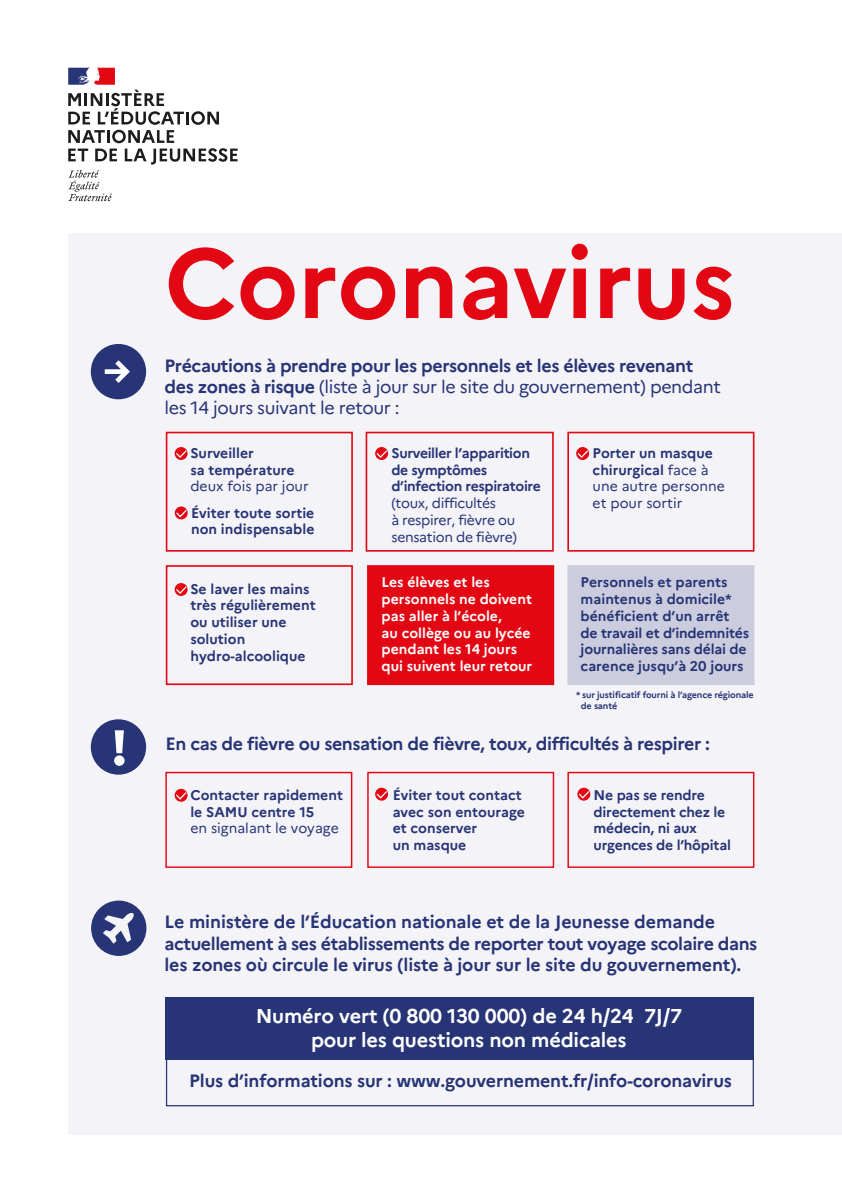
<style>
.page{position:relative;width:842px;height:1191px;background:#fff}
.page>*{position:absolute;margin:0;border:0;box-sizing:border-box;transform-origin:0 0}
.t1{font:700 98.1px "Marianne";letter-spacing:-.005em;color:#e30613}
.t2{font:700 20px/24px "Marianne";letter-spacing:-.01em;color:#fff;text-align:center}
.t3{font:700 17.8px/21.4px "Marianne";letter-spacing:-.025em;color:#273475}
.t4{font:700 14px/16.8px "Marianne";color:#273475}
.t5{font:700 14px/16.8px "Marianne";color:#fff}
.t6{font:14px/16.8px "Marianne";color:#273475}
.t7{font:700 14px/16.8px "Marianne";letter-spacing:-.025em;color:#273475}
.t8{font:14px/16.8px "Marianne";letter-spacing:-.025em;color:#273475}
.t9{font:700 9px/10.8px "Marianne";letter-spacing:-.015em;color:#273475}
.s1{font-weight:400}
.s2{font-weight:700}
</style>
<div class="page">
<div style="left:68px;top:234px;width:774px;height:900px;background:#f4f3f8"></div>
<svg style="left:68px;top:170px;width:44px;height:31px"></svg>
<svg style="left:68px;top:68px;width:170px;height:96px"></svg>
<svg style="left:91px;top:900px;width:55px;height:56px"></svg>
<div style="left:367px;top:565px;width:187px;height:120px;background:#e30613;border:2px solid #e30613"></div>
<div style="left:567px;top:565px;width:187px;height:120px;background:#cbcdde"></div>
<div style="left:166px;top:565px;width:187px;height:120px;border:2px solid #e30613"></div>
<div style="left:166px;top:432px;width:187px;height:119px;border:2px solid #e30613"></div>
<div style="left:165px;top:772px;width:187px;height:96px;border:1px solid #e30613"></div>
<div style="left:367px;top:772px;width:187px;height:96px;border:1px solid #e30613"></div>
<div style="left:567px;top:772px;width:187px;height:96px;border:1px solid #e30613"></div>
<div style="left:366px;top:432px;width:188px;height:119px;border:2px solid #e30613"></div>
<div style="left:567px;top:432px;width:187px;height:119px;border:2px solid #e30613"></div>
<div style="left:91px;top:719px;width:55px;height:55px;background:#273475;border-radius:50%"></div>
<svg style="left:114px;top:730px;width:11px;height:36px"></svg>
<div style="left:91px;top:344px;width:55px;height:55px;background:#273475;border-radius:50%"></div>
<svg style="left:105px;top:360px;width:25px;height:23px"></svg>
<div style="left:166px;top:997px;width:588px;height:62px;background:#273475"></div>
<div style="left:166px;top:1049px;width:588px;height:57px;border:1px solid #273475"></div>
<svg style="left:175px;top:447px;width:13px;height:13px"></svg>
<svg style="left:175px;top:449px;width:13px;height:10px"></svg>
<svg style="left:175px;top:583px;width:13px;height:13px"></svg>
<svg style="left:175px;top:585px;width:13px;height:10px"></svg>
<svg style="left:175px;top:790px;width:13px;height:10px"></svg>
<svg style="left:375px;top:447px;width:13px;height:13px"></svg>
<svg style="left:375px;top:449px;width:13px;height:10px"></svg>
<svg style="left:175px;top:506px;width:13px;height:13px"></svg>
<svg style="left:175px;top:508px;width:13px;height:10px"></svg>
<svg style="left:375px;top:787px;width:13px;height:13px"></svg>
<svg style="left:375px;top:789px;width:13px;height:10px"></svg>
<svg style="left:577px;top:787px;width:13px;height:13px"></svg>
<svg style="left:577px;top:789px;width:14px;height:10px"></svg>
<svg style="left:576px;top:447px;width:13px;height:13px"></svg>
<svg style="left:576px;top:449px;width:13px;height:10px"></svg>
<h1 class="t1" style="left:165px;top:223px;width:572px">Coronavirus</h1>
<p class="t3" style="left:165px;top:354px;width:558px">Précautions à prendre pour les personnels et les élèves revenant des zones à risque <span class="s1">(liste à jour sur le site du gouvernement) pendant les 14 jours suivant le retour :</span></p>
<p class="t4" style="left:190px;top:444px;width:106px">Surveiller<br>sa température</p>
<p class="t6" style="left:190px;top:478px;width:120px">deux fois par jour</p>
<p class="t4" style="left:191px;top:504px;width:125px">Éviter toute sortie non indispensable</p>
<p class="t4" style="left:190px;top:580px;width:127px">Se laver les mains très régulièrement ou utiliser une solution hydro-alcoolique</p>
<p class="t7" style="left:391px;top:444px;width:151px">Surveiller l’apparition de symptômes d’infection respiratoire</p>
<p class="t8" style="left:391px;top:495px;width:127px">(toux, difficultés<br>à respirer, fièvre ou sensation de fièvre)</p>
<p class="t5" style="left:382px;top:574px;width:152px">Les élèves et les personnels ne doivent pas aller à l’école,<br>au collège ou au lycée pendant les 14 jours qui suivent leur retour</p>
<p class="t6" style="left:593px;top:444px;width:134px"><span class="s2">Porter un masque chirurgical</span> face à une autre personne et pour sortir</p>
<p class="t4" style="left:581px;top:574px;width:170px">Personnels et parents maintenus à domicile* bénéficient d’un arrêt de travail et d’indemnités journalières sans délai de carence jusqu’à 20 jours</p>
<p class="t9" style="left:581px;top:689px;width:174px;text-indent:-5px">* sur justificatif fourni à l’agence régionale de santé</p>
<p class="t3" style="left:166px;top:733px;width:546px">En cas de fièvre ou sensation de fièvre, toux, difficultés à respirer :</p>
<p class="t4" style="left:190px;top:786px;width:154px">Contacter rapidement le SAMU centre 15</p>
<p class="t6" style="left:190px;top:820px;width:150px">en signalant le voyage</p>
<p class="t4" style="left:393px;top:786px;width:134px">Éviter tout contact avec son entourage et conserver<br>un masque</p>
<p class="t4" style="left:594px;top:786px;width:139px">Ne pas se rendre directement chez le médecin, ni aux urgences de l’hôpital</p>
<p class="t3" style="left:165px;top:911px;width:594px">Le ministère de l’Éducation nationale et de la Jeunesse demande actuellement à ses établissements de reporter tout voyage scolaire dans les zones où circule le virus (liste à jour sur le site du gouvernement).</p>
<p class="t2" style="left:256px;top:1003px;width:428px">Numéro vert (0 800 130 000) de 24 h/24 7J/7 pour les questions non médicales</p>
<p class="t3" style="left:189px;top:1070px;width:544px">Plus d’informations sur : www.gouvernement.fr/info-coronavirus</p>
</div>
